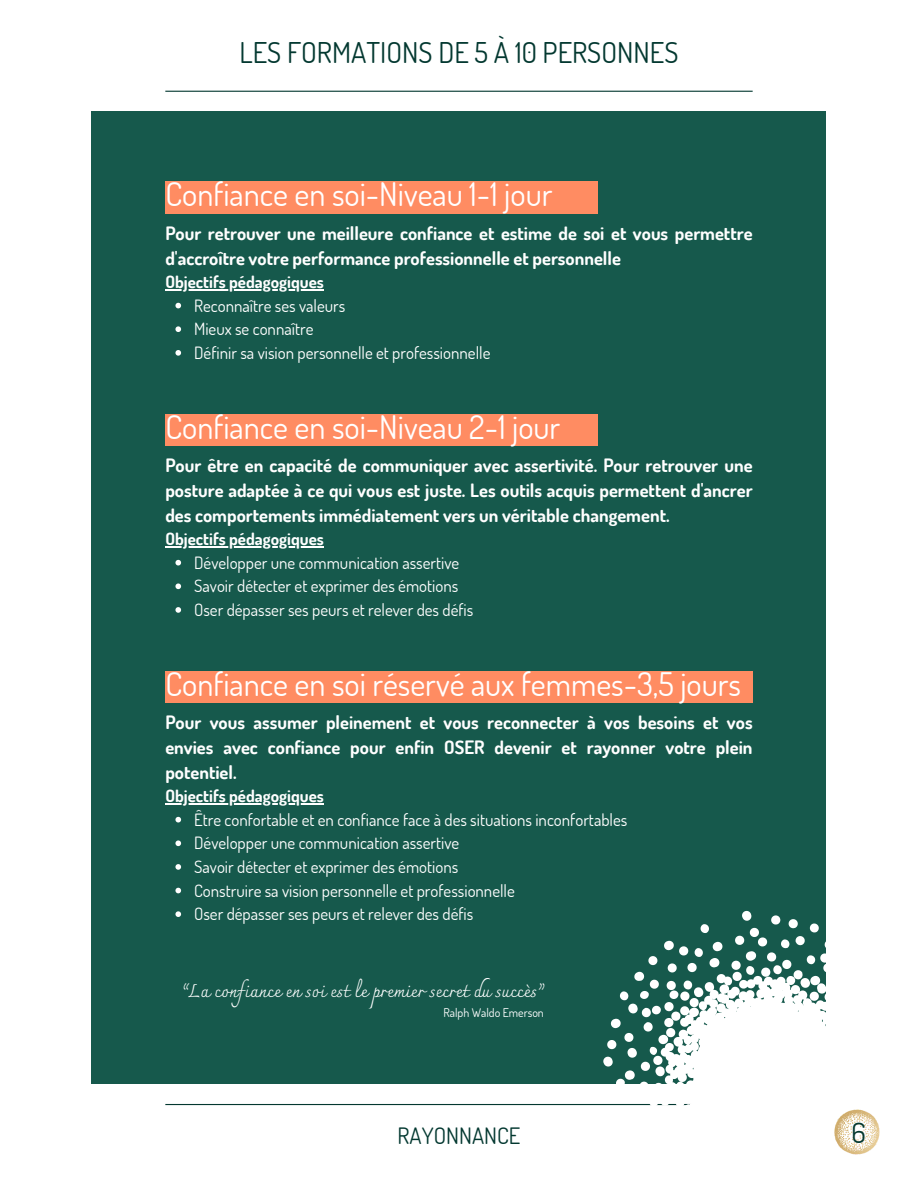
<style>
.page{position:relative;width:918px;height:1188px;background:#fff}
.page>*{position:absolute;margin:0;border:0;box-sizing:border-box;transform-origin:0 0}
.t1{font:32.4px "Dosis";color:#fff}
.t2{font:28.5px "Dosis";color:#033830}
.t3{font:27.75px "Dosis";color:#033830}
.t4{font:22.5px "Dosis";color:#033830}
.t5{font:700 18.45px/24.8px "Dosis";color:#fff;text-align:justify}
.t6{font:18px "Charmonman";color:#fff}
.t7{font:16.95px/23.7px "Dosis";color:#fff}
.t8{font:12px "Dosis";color:#fff}
.s1{font-weight:700}
</style>
<div class="page">
<hr style="left:165px;top:91px;width:588px;height:1px;background:#033830">
<hr style="left:165px;top:1104px;width:588px;height:1px;background:#033830">
<div style="left:92px;top:111px;width:734px;height:972px;background:#16594c"></div>
<div style="left:165px;top:182px;width:432px;height:31px;background:#ff8c62"></div>
<hr style="left:165px;top:289px;width:159px;height:1px;background:#fff">
<svg style="left:175px;top:303px;width:6px;height:5px"></svg>
<svg style="left:175px;top:326px;width:6px;height:6px"></svg>
<svg style="left:175px;top:350px;width:6px;height:6px"></svg>
<div style="left:165px;top:671px;width:588px;height:31px;background:#ff8c62"></div>
<hr style="left:165px;top:803px;width:159px;height:1px;background:#fff">
<svg style="left:175px;top:817px;width:6px;height:5px"></svg>
<svg style="left:175px;top:840px;width:6px;height:6px"></svg>
<svg style="left:175px;top:864px;width:6px;height:6px"></svg>
<svg style="left:175px;top:888px;width:6px;height:5px"></svg>
<svg style="left:175px;top:911px;width:6px;height:6px"></svg>
<div style="left:165px;top:414px;width:432px;height:31px;background:#ff8c62"></div>
<hr style="left:165px;top:546px;width:159px;height:1px;background:#fff">
<svg style="left:175px;top:560px;width:6px;height:5px"></svg>
<svg style="left:175px;top:583px;width:6px;height:6px"></svg>
<svg style="left:175px;top:607px;width:6px;height:6px"></svg>
<svg style="left:600px;top:911px;width:226px;height:195px"></svg>
<img style="left:834px;top:1109px;width:46px;height:46px">
<p class="t2" style="left:239px;top:34px;width:441px">LES FORMATIONS DE 5 À 10 PERSONNES</p>
<h2 class="t1" style="left:165px;top:173px;width:389px">Confiance en soi-Niveau 1-1 jour</h2>
<h1 class="t5" style="left:165px;top:220px;width:589px">Pour retrouver une meilleure confiance et estime de soi et vous permettre d'accroître votre performance professionnelle et personnelle</h1>
<h4 class="t7" style="left:194px;top:270px;width:153px;text-indent:-29px"><span class="s1">Objectifs pédagogiques<br></span>Reconnaître ses valeurs<br>Mieux se connaître</h4>
<p class="t7" style="left:194px;top:340px;width:298px">Définir sa vision personnelle et professionnelle</p>
<p class="t1" style="left:165px;top:405px;width:397px">Confiance en soi-Niveau 2-1 jour</p>
<h1 class="t5" style="left:165px;top:452px;width:589px">Pour être en capacité de communiquer avec assertivité. Pour retrouver une posture adaptée à ce qui vous est juste. Les outils acquis permettent d'ancrer des comportements immédiatement vers un véritable changement.</h1>
<h4 class="t7" style="left:194px;top:527px;width:267px;text-indent:-29px"><span class="s1">Objectifs pédagogiques<br></span>Développer une communication assertive<br>Savoir détecter et exprimer des émotions</h4>
<p class="t7" style="left:194px;top:598px;width:281px">Oser dépasser ses peurs et relever des défis</p>
<p class="t1" style="left:165px;top:662px;width:577px">Confiance en soi réservé aux femmes-3,5 jours</p>
<p class="t5" style="left:165px;top:709px;width:589px">Pour vous assumer pleinement et vous reconnecter à vos besoins et vos envies avec confiance pour enfin OSER devenir et rayonner votre plein potentiel.</p>
<h1 class="t7" style="left:194px;top:784px;width:435px;text-indent:-29px"><span class="s1">Objectifs pédagogiques<br></span>Être confortable et en confiance face à des situations inconfortables<br>Développer une communication assertive</h1>
<h4 class="t7" style="left:194px;top:855px;width:266px">Savoir détecter et exprimer des émotions</h4>
<p class="t7" style="left:194px;top:878px;width:322px">Construire sa vision personnelle et professionnelle</p>
<p class="t7" style="left:194px;top:902px;width:281px">Oser dépasser ses peurs et relever des défis</p>
<p class="t6" style="left:182px;top:980px;width:363px">“La confiance en soi est le premier secret du succès”</p>
<p class="t8" style="left:444px;top:1004px;width:102px">Ralph Waldo Emerson</p>
<p class="t4" style="left:398px;top:1121px;width:124px">RAYONNANCE</p>
<p class="t3" style="left:852px;top:1114px;width:16px">6</p>
</div>
